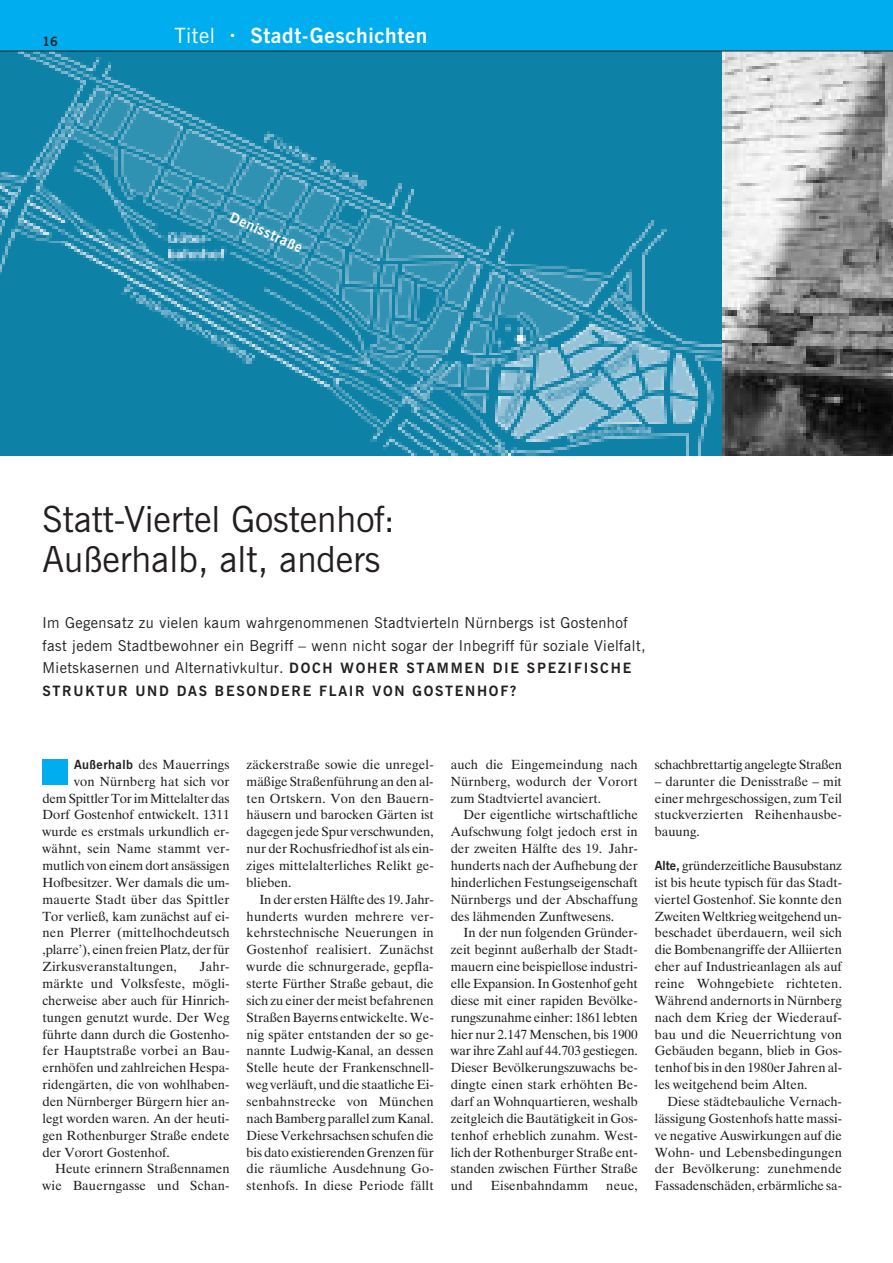
<style>
.page{position:relative;width:893px;height:1263px;background:#fff}
.page>*{position:absolute;margin:0;border:0;box-sizing:border-box;transform-origin:0 0}
.t1{font:36px/39.6px "News Gothic BT";color:#231f20}
.t2{font:700 21px "News Gothic BT";letter-spacing:.03em;color:#fff}
.t3{font:15px/22.5px "News Gothic BT";letter-spacing:.03em;color:#231f20}
.t4{font:700 14.25px "News Gothic BT";letter-spacing:.12em;color:#231f20}
.t5{font:700 14.25px "News Gothic BT";color:#fff}
.t6{font:13.2px/16.8px "Dutch 801 BT";color:#231f20;text-align:justify}
.t7{font:700 12.75px "News Gothic BT";color:#231f20}
.s1{font-weight:400}
.s2{font-weight:700;font-size:14.25px}
.s3{font-family:"News Gothic BT";font-weight:700;font-size:12.6px}
</style>
<div class="page">
<img style="left:0;top:52px;width:723px;height:404px">
<svg style="left:723px;top:52px;width:170px;height:404px"></svg>
<div style="left:0;top:0;width:179px;height:51px;background:#00aeef"></div>
<div style="left:162px;top:0;width:731px;height:51px;background:#00aeef"></div>
<hr style="left:0;top:51px;width:893px;height:1px;background:#231f20">
<div style="left:43px;top:759px;width:25px;height:26px;background:#00aeef"></div>
<p class="t7" style="left:43px;top:36px;width:17px">16</p>
<h2 class="t2" style="left:174px;top:27px;width:255px"><span class="s1">Titel</span> · Stadt-Geschichten</h2>
<p class="t5" style="left:233px;top:211px;width:80px;rotate:24deg">Denisstraße</p>
<h1 class="t1" style="left:43px;top:503px;width:354px">Statt-Viertel Gostenhof:<br>Außerhalb, alt, anders</h1>
<p class="t3" style="left:43px;top:613px;width:605px">Im Gegensatz zu vielen kaum wahrgenommenen Stadtvierteln Nürnbergs ist Gostenhof fast jedem Stadtbewohner ein Begriff – wenn nicht sogar der Inbegriff für soziale Vielfalt,<br>Mietskasernen und Alternativkultur. <span class="s2">DOCH WOHER STAMMEN DIE SPEZIFISCHE</span></p>
<p class="t4" style="left:43px;top:685px;width:475px">STRUKTUR UND DAS BESONDERE FLAIR VON GOSTENHOF?</p>
<p class="t6" style="left:74px;top:757px;width:157px"><span class="s3">Außerhalb</span> des Mauerrings</p>
<p class="t6" style="left:74px;top:774px;width:157px">von Nürnberg hat sich vor</p>
<p class="t6" style="left:43px;top:791px;width:189px">dem Spittler Tor im Mittelalter das</p>
<p class="t6" style="left:43px;top:808px;width:189px">Dorf Gostenhof entwickelt. 1311</p>
<p class="t6" style="left:43px;top:825px;width:189px">wurde es erstmals urkundlich er-</p>
<p class="t6" style="left:43px;top:841px;width:189px">wähnt, sein Name stammt ver-</p>
<p class="t6" style="left:43px;top:858px;width:189px">mutlich von einem dort ansässigen</p>
<p class="t6" style="left:43px;top:875px;width:189px">Hofbesitzer. Wer damals die um-</p>
<p class="t6" style="left:43px;top:892px;width:189px">mauerte Stadt über das Spittler</p>
<p class="t6" style="left:43px;top:909px;width:189px">Tor verließ, kam zunächst auf ei-</p>
<p class="t6" style="left:43px;top:926px;width:189px">nen Plerrer (mittelhochdeutsch</p>
<p class="t6" style="left:43px;top:943px;width:189px">‚plarre’), einen freien Platz, der für</p>
<p class="t6" style="left:43px;top:959px;width:136px">Zirkusveranstaltungen,</p>
<p class="t6" style="left:43px;top:959px;width:189px;text-indent:157px">Jahr&shy;märkte und Volksfeste, mögli&shy;cherweise aber auch für Hinrich&shy;tungen genutzt wurde. Der Weg führte dann durch die Gostenho&shy;fer Hauptstraße vorbei an Bau&shy;ernhöfen und zahlreichen Hespa&shy;ridengärten, die von wohlhaben&shy;den Nürnberger Bürgern hier an&shy;legt worden waren. An der heuti&shy;gen Rothenburger Straße endete der Vorort Gostenhof.</p>
<p class="t6" style="left:43px;top:1162px;width:189px;text-align:right">Heute erinnern Straßennamen wie Bauerngasse und Schan-</p>
<p class="t6" style="left:247px;top:757px;width:189px">zäckerstraße sowie die unregel&shy;mäßige Straßenführung an den al&shy;ten Ortskern. Von den Bauern&shy;häusern und barocken Gärten ist dagegen jede Spur verschwunden, nur der Rochusfriedhof ist als ein&shy;ziges mittelalterliches Relikt ge&shy;blieben.</p>
<p class="t6" style="left:247px;top:892px;width:189px;text-indent:13px">In der ersten Hälfte des 19. Jahr&shy;hunderts wurden mehrere ver&shy;kehrstechnische Neuerungen in Gostenhof realisiert. Zunächst wurde die schnurgerade, gepfla&shy;sterte Fürther Straße gebaut, die sich zu einer der meist befahrenen Straßen Bayerns entwickelte. We&shy;nig später entstanden der so ge&shy;nannte Ludwig-Kanal, an dessen Stelle heute der Frankenschnell&shy;weg verläuft, und die staatliche Ei&shy;senbahnstrecke von München nach Bamberg parallel zum Kanal.<br>Diese Verkehrsachsen schufen die bis dato existierenden Grenzen für die räumliche Ausdehnung Go&shy;stenhofs. In diese Periode fällt</p>
<p class="t6" style="left:451px;top:757px;width:189px">auch die Eingemeindung nach Nürnberg, wodurch der Vorort zum Stadtviertel avanciert.</p>
<p class="t6" style="left:451px;top:808px;width:189px;text-indent:13px">Der eigentliche wirtschaftliche Aufschwung folgt jedoch erst in der zweiten Hälfte des 19. Jahr&shy;hunderts nach der Aufhebung der hinderlichen Festungseigenschaft Nürnbergs und der Abschaffung des lähmenden Zunftwesens.</p>
<p class="t6" style="left:451px;top:926px;width:189px;text-indent:13px">In der nun folgenden Gründer&shy;zeit beginnt außerhalb der Stadt&shy;mauern eine beispiellose industri&shy;elle Expansion. In Gostenhof geht diese mit einer rapiden Bevölke&shy;rungszunahme einher: 1861 lebten hier nur 2.147 Menschen, bis 1900 war ihre Zahl auf 44.703 gestiegen.<br>Dieser Bevölkerungszuwachs be&shy;dingte einen stark erhöhten Be&shy;darf an Wohnquartieren, weshalb zeitgleich die Bautätigkeit in Gos&shy;tenhof erheblich zunahm. West&shy;lich der Rothenburger Straße ent&shy;standen zwischen Fürther Straße und</p>
<p class="t6" style="left:491px;top:1179px;width:99px">Eisenbahndamm</p>
<p class="t6" style="left:606px;top:1179px;width:33px">neue,</p>
<p class="t6" style="left:655px;top:757px;width:189px">schachbrettartig angelegte Straßen</p>
<p class="t6" style="left:655px;top:774px;width:189px">– darunter die Denisstraße – mit einer mehrgeschossigen, zum Teil stuckverzierten Reihenhausbe&shy;bauung.</p>
<p class="t6" style="left:655px;top:858px;width:189px"><span class="s3">Alte,</span> gründerzeitliche Bausubstanz ist bis heute typisch für das Stadt&shy;viertel Gostenhof. Sie konnte den Zweiten Weltkrieg weitgehend un&shy;beschadet überdauern, weil sich die Bombenangriffe der Alliierten eher auf Industrieanlagen als auf reine Wohngebiete richteten.<br>Während andernorts in Nürnberg nach dem Krieg der Wiederauf&shy;bau und die Neuerrichtung von Gebäuden begann, blieb in Gos&shy;tenhof bis in den 1980er Jahren al&shy;les weitgehend beim Alten.</p>
<p class="t6" style="left:655px;top:1094px;width:189px;text-indent:13px">Diese städtebauliche Vernach&shy;lässigung Gostenhofs hatte massi&shy;ve negative Auswirkungen auf die Wohn- und Lebensbedingungen der Bevölkerung: zunehmende Fassadenschäden, erbärmliche sa-</p>
</div>
